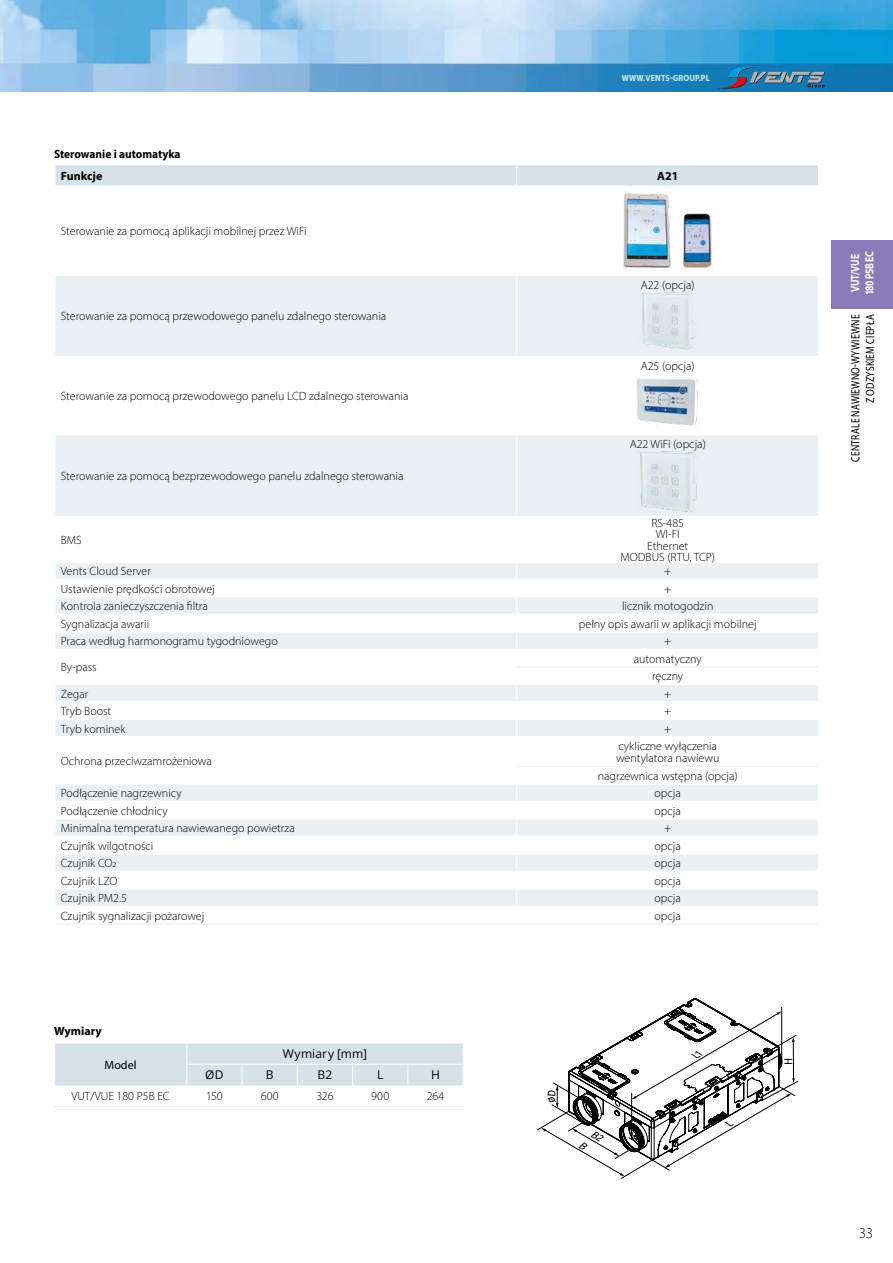
<style>
.page{position:relative;width:893px;height:1263px;background:#fff}
.page>*{position:absolute;margin:0;border:0;box-sizing:border-box;transform-origin:0 0}
.t1{font:300 15px "Myriad Pro";color:#000}
.t2{font:300 12px/11.4px "Myriad Pro";color:#000;text-align:center}
.t3{font:12px/14.4px "Myriad Pro";letter-spacing:.02em;color:#000;text-align:right;scale:.8 1}
.t4{font:700 12px "Myriad Pro";color:#000;scale:.95 1}
.t5{font:12px "Open Sans";letter-spacing:.015em;color:#000}
.t6{font:700 12px "Myriad Pro";color:#000}
.t7{font:700 12px/14.4px "Myriad Pro";letter-spacing:-.02em;color:#fff;scale:.8 1}
.t8{font:12px "Myriad Pro";letter-spacing:.02em;color:#000}
.t9{font:11.1px "Fira Sans";color:#000;scale:.95 1}
.t10{font:700 9px "Myriad Pro";letter-spacing:.02em;color:#d4edfc;scale:.9 1}
</style>
<div class="page">
<div style="left:831px;top:240px;width:62px;height:68px;background:#897cb8"></div>
<img style="left:0;top:0;width:893px;height:91px">
<svg style="left:717px;top:65px;width:108px;height:26px;background:#3179a6"></svg>
<svg style="left:56px;top:276px;width:762px;height:630px;fill:#f2f6f8"></svg>
<hr style="left:54px;top:356px;width:462px;height:1px;background:#fff">
<hr style="left:517px;top:356px;width:303px;height:1px;background:#fff">
<hr style="left:54px;top:434px;width:462px;height:1px;background:#fff">
<hr style="left:517px;top:434px;width:303px;height:1px;background:#fff">
<hr style="left:54px;top:578px;width:462px;height:2px;background:#fff">
<hr style="left:54px;top:596px;width:462px;height:1px;background:#fff">
<hr style="left:517px;top:578px;width:303px;height:2px;background:#fff">
<hr style="left:517px;top:596px;width:303px;height:1px;background:#fff">
<hr style="left:54px;top:614px;width:462px;height:1px;background:#fff">
<hr style="left:54px;top:631px;width:462px;height:2px;background:#fff">
<hr style="left:517px;top:614px;width:303px;height:1px;background:#fff">
<hr style="left:517px;top:631px;width:303px;height:2px;background:#fff">
<hr style="left:54px;top:649px;width:462px;height:1px;background:#fff">
<hr style="left:54px;top:684px;width:462px;height:1px;background:#fff">
<hr style="left:517px;top:649px;width:303px;height:1px;background:#fff">
<hr style="left:517px;top:684px;width:303px;height:1px;background:#fff">
<hr style="left:54px;top:701px;width:462px;height:2px;background:#fff">
<hr style="left:54px;top:719px;width:462px;height:1px;background:#fff">
<hr style="left:517px;top:701px;width:303px;height:2px;background:#fff">
<hr style="left:517px;top:719px;width:303px;height:1px;background:#fff">
<hr style="left:54px;top:736px;width:462px;height:2px;background:#fff">
<hr style="left:54px;top:783px;width:462px;height:2px;background:#fff">
<hr style="left:517px;top:736px;width:303px;height:2px;background:#fff">
<hr style="left:517px;top:783px;width:303px;height:2px;background:#fff">
<hr style="left:54px;top:801px;width:462px;height:1px;background:#fff">
<hr style="left:54px;top:818px;width:462px;height:2px;background:#fff">
<hr style="left:517px;top:801px;width:303px;height:1px;background:#fff">
<hr style="left:517px;top:818px;width:303px;height:2px;background:#fff">
<hr style="left:54px;top:836px;width:462px;height:1px;background:#fff">
<hr style="left:54px;top:853px;width:462px;height:2px;background:#fff">
<hr style="left:517px;top:836px;width:303px;height:1px;background:#fff">
<hr style="left:517px;top:853px;width:303px;height:2px;background:#fff">
<hr style="left:54px;top:871px;width:462px;height:1px;background:#fff">
<hr style="left:54px;top:888px;width:462px;height:2px;background:#fff">
<hr style="left:517px;top:871px;width:303px;height:1px;background:#fff">
<hr style="left:517px;top:888px;width:303px;height:2px;background:#fff">
<svg style="left:55px;top:785px;width:1px;height:120px"></svg>
<hr style="left:517px;top:666px;width:301px;height:1px;background:#eaf0f4">
<hr style="left:517px;top:766px;width:301px;height:1px;background:#eaf0f4">
<svg style="left:55px;top:165px;width:764px;height:21px;background:#d7e2e8"></svg>
<hr style="left:516px;top:275px;width:1px;height:82px;background:#fff">
<hr style="left:516px;top:357px;width:1px;height:78px;background:#fff">
<hr style="left:516px;top:435px;width:1px;height:81px;background:#fff">
<hr style="left:516px;top:517px;width:1px;height:44px;background:#fff">
<svg style="left:516px;top:563px;width:1px;height:343px"></svg>
<hr style="left:56px;top:923px;width:461px;height:1px;background:#eaf0f4">
<hr style="left:517px;top:923px;width:301px;height:1px;background:#eaf0f4">
<hr style="left:54px;top:516px;width:463px;height:1px;background:#fff">
<hr style="left:54px;top:561px;width:463px;height:2px;background:#fff">
<svg style="left:55px;top:563px;width:1px;height:173px"></svg>
<hr style="left:517px;top:516px;width:303px;height:1px;background:#fff">
<hr style="left:517px;top:561px;width:303px;height:2px;background:#fff">
<img style="left:623px;top:193px;width:48px;height:75px">
<img style="left:680px;top:213px;width:33px;height:57px">
<img style="left:639px;top:291px;width:58px;height:61px">
<img style="left:636px;top:372px;width:63px;height:58px">
<img style="left:638px;top:450px;width:61px;height:62px">
<hr style="left:54px;top:1106px;width:133px;height:1px;background:#eaf0f4">
<hr style="left:187px;top:1106px;width:55px;height:1px;background:#eaf0f4">
<hr style="left:242px;top:1106px;width:55px;height:1px;background:#eaf0f4">
<hr style="left:297px;top:1106px;width:56px;height:1px;background:#eaf0f4">
<hr style="left:353px;top:1106px;width:55px;height:1px;background:#eaf0f4">
<hr style="left:408px;top:1106px;width:56px;height:1px;background:#eaf0f4">
<svg style="left:55px;top:1043px;width:408px;height:43px;background:#d7e2e8"></svg>
<hr style="left:187px;top:1085px;width:55px;height:1px;background:#eaf0f4">
<hr style="left:242px;top:1085px;width:55px;height:1px;background:#eaf0f4">
<hr style="left:297px;top:1085px;width:56px;height:1px;background:#eaf0f4">
<hr style="left:353px;top:1085px;width:55px;height:1px;background:#eaf0f4">
<hr style="left:408px;top:1085px;width:55px;height:1px;background:#eaf0f4">
<svg style="left:537px;top:998px;width:261px;height:181px"></svg>
<p class="t4" style="left:54px;top:146px;width:135px">Sterowanie i automatyka</p>
<p class="t10" style="left:622px;top:72px;width:99px">WWW.VENTS-GROUP.PL</p>
<p class="t6" style="left:61px;top:168px;width:43px">Funkcje</p>
<p class="t6" style="left:657px;top:168px;width:23px">A21</p>
<p class="t2" style="left:61px;top:225px;width:247px">Sterowanie za pomocą aplikacji mobilnej przez WiFi</p>
<p class="t2" style="left:61px;top:311px;width:327px">Sterowanie za pomocą przewodowego panelu zdalnego sterowania</p>
<p class="t2" style="left:61px;top:390px;width:349px">Sterowanie za pomocą przewodowego panelu LCD zdalnego sterowania</p>
<p class="t2" style="left:61px;top:470px;width:344px">Sterowanie za pomocą bezprzewodowego panelu zdalnego sterowania</p>
<p class="t2" style="left:61px;top:534px;width:22px">BMS</p>
<p class="t2" style="left:641px;top:279px;width:56px">A22 (opcja)</p>
<p class="t2" style="left:641px;top:360px;width:56px">A25 (opcja)</p>
<p class="t2" style="left:630px;top:438px;width:78px">A22 WiFi (opcja)</p>
<p class="t2" style="left:620px;top:517px;width:96px">RS-485<br>WI-FI<br>Ethernet<br>MODBUS (RTU, TCP)</p>
<p class="t2" style="left:61px;top:565px;width:92px">Vents Cloud Server</p>
<p class="t2" style="left:664px;top:565px;width:9px">+</p>
<p class="t2" style="left:61px;top:583px;width:156px">Ustawienie prędkości obrotowej</p>
<p class="t2" style="left:664px;top:583px;width:9px">+</p>
<p class="t2" style="left:61px;top:600px;width:149px">Kontrola zanieczyszczenia filtra</p>
<p class="t2" style="left:622px;top:600px;width:93px">licznik motogodzin</p>
<p class="t2" style="left:61px;top:618px;width:90px">Sygnalizacja awarii</p>
<p class="t2" style="left:579px;top:618px;width:179px">pełny opis awarii w aplikacji mobilnej</p>
<p class="t2" style="left:61px;top:635px;width:219px">Praca według harmonogramu tygodniowego</p>
<p class="t2" style="left:664px;top:635px;width:9px">+</p>
<p class="t2" style="left:61px;top:661px;width:38px">By-pass</p>
<p class="t2" style="left:634px;top:650px;width:69px;line-height:17.5px">automatyczny ręczny</p>
<p class="t2" style="left:61px;top:688px;width:29px">Zegar</p>
<p class="t2" style="left:664px;top:688px;width:9px">+</p>
<p class="t2" style="left:61px;top:705px;width:52px">Tryb Boost</p>
<p class="t2" style="left:664px;top:705px;width:9px">+</p>
<p class="t2" style="left:61px;top:723px;width:66px">Tryb kominek</p>
<p class="t2" style="left:664px;top:723px;width:9px">+</p>
<p class="t2" style="left:61px;top:755px;width:153px">Ochrona przeciwzamrożeniowa</p>
<p class="t2" style="left:616px;top:740px;width:105px;line-height:12px;text-align:left">cykliczne wyłączenia wentylatora nawiewu</p>
<p class="t2" style="left:598px;top:770px;width:142px">nagrzewnica wstępna (opcja)</p>
<p class="t2" style="left:61px;top:787px;width:122px">Podłączenie nagrzewnicy</p>
<p class="t2" style="left:655px;top:787px;width:28px">opcja</p>
<p class="t2" style="left:61px;top:805px;width:109px">Podłączenie chłodnicy</p>
<p class="t2" style="left:655px;top:805px;width:28px">opcja</p>
<p class="t2" style="left:61px;top:822px;width:236px">Minimalna temperatura nawiewanego powietrza</p>
<p class="t2" style="left:664px;top:822px;width:9px">+</p>
<p class="t2" style="left:61px;top:840px;width:94px">Czujnik wilgotności</p>
<p class="t2" style="left:655px;top:840px;width:28px">opcja</p>
<p class="t2" style="left:61px;top:857px;width:57px">Czujnik CO2</p>
<p class="t2" style="left:655px;top:857px;width:28px">opcja</p>
<p class="t2" style="left:61px;top:875px;width:58px">Czujnik LZO</p>
<p class="t2" style="left:655px;top:875px;width:28px">opcja</p>
<p class="t2" style="left:61px;top:892px;width:68px">Czujnik PM2.5</p>
<p class="t2" style="left:655px;top:892px;width:28px">opcja</p>
<p class="t2" style="left:61px;top:910px;width:145px">Czujnik sygnalizacji pożarowej</p>
<p class="t2" style="left:655px;top:910px;width:28px">opcja</p>
<p class="t6" style="left:54px;top:1023px;width:49px">Wymiary</p>
<p class="t8" style="left:105px;top:1057px;width:33px">Model</p>
<p class="t5" style="left:283px;top:1046px;width:86px">Wymiary [mm]</p>
<p class="t5" style="left:205px;top:1067px;width:20px">ØD</p>
<p class="t5" style="left:266px;top:1067px;width:9px">B</p>
<p class="t5" style="left:318px;top:1067px;width:16px">B2</p>
<p class="t5" style="left:377px;top:1067px;width:8px">L</p>
<p class="t5" style="left:431px;top:1067px;width:10px">H</p>
<p class="t2" style="left:71px;top:1090px;width:100px">VUT/VUE 180 P5B EC</p>
<p class="t2" style="left:206px;top:1090px;width:18px">150</p>
<p class="t2" style="left:261px;top:1090px;width:20px">600</p>
<p class="t2" style="left:316px;top:1090px;width:19px">326</p>
<p class="t2" style="left:371px;top:1090px;width:20px">900</p>
<p class="t2" style="left:427px;top:1090px;width:19px">264</p>
<p class="t9" style="left:781px;top:1065px;width:9px;rotate:-90deg">H</p>
<p class="t7" style="left:848px;top:295px;width:57px;rotate:-90deg">VUT/VUE<br>180 P5B EC</p>
<p class="t3" style="left:848px;top:462px;width:186px;rotate:-90deg">CENTRALE NAWIEWNO-WYWIEWNE<br>Z ODZYSKIEM CIEPŁA</p>
<p class="t1" style="left:859px;top:1224px;width:16px">33</p>
</div>
